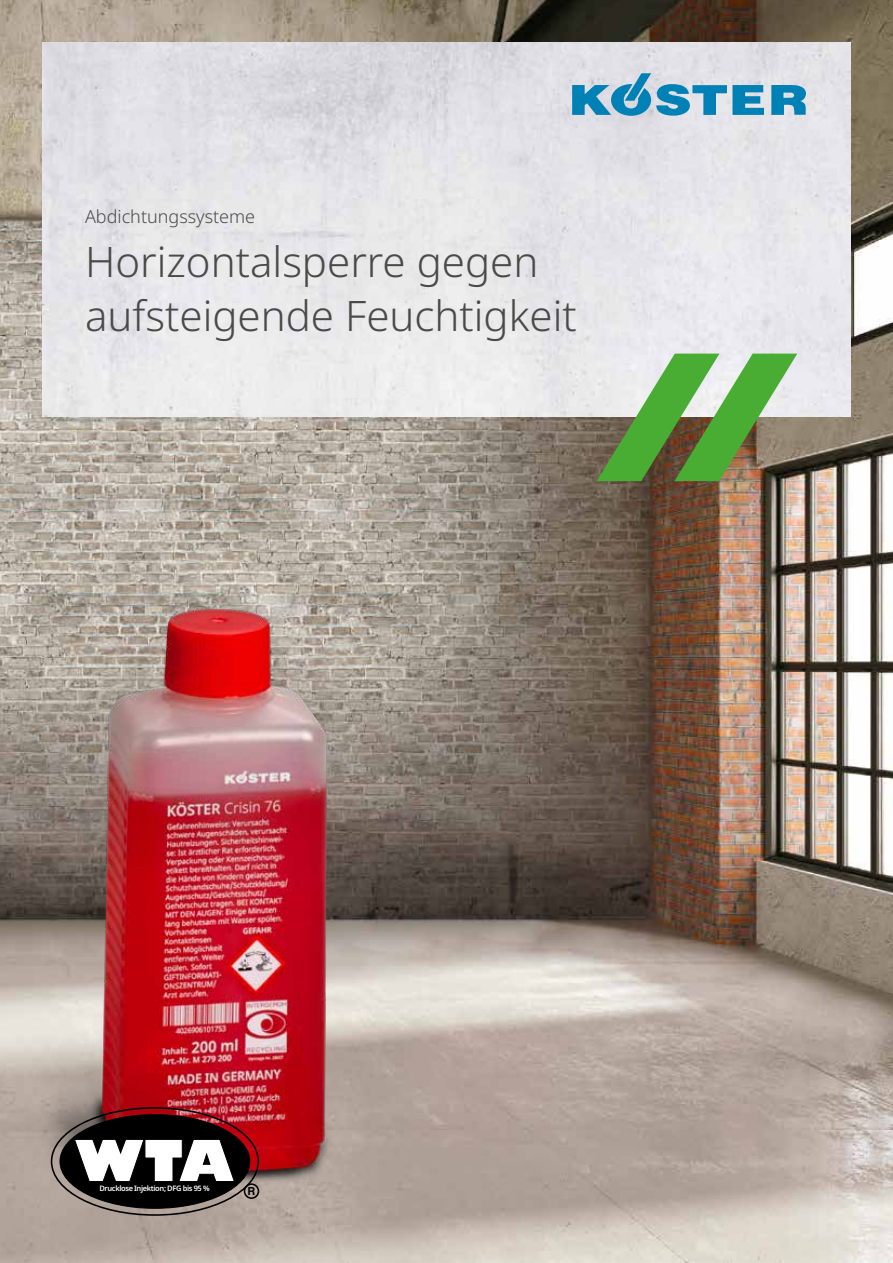
<style>
.page{position:relative;width:893px;height:1263px;background:#fff}
.page>*{position:absolute;margin:0;border:0;box-sizing:border-box;transform-origin:0 0}
.t1{font:300 42px/54px "Noto Sans";color:#4a4a49}
.t2{font:300 18px "Noto Sans";color:#4a4a49}
.t3{font:700 11.1px "Helvetica";color:#000}
.t4{font:700 9.45px "Helvetica";color:#fff}
.t5{font:600 7.5px "Noto Sans";letter-spacing:-.05em;color:#fff}
</style>
<div class="page">
<img style="left:0;top:0;width:893px;height:1263px">
<img style="left:10px;top:580px;width:449px;height:649px">
<img style="left:43px;top:43px;width:807px;height:374px">
<svg style="left:597px;top:354px;width:200px;height:127px;background:#82a86d"></svg>
<svg style="left:572px;top:73px;width:236px;height:68px;background:#a0c5d8"></svg>
<div style="left:60px;top:1114px;width:190px;height:94px;background:#000;border-radius:50%"></div>
<svg style="left:74px;top:1139px;width:160px;height:42px"></svg>
<div style="left:244px;top:1183px;width:15px;height:16px;border:2px solid #000;border-radius:50%"></div>
<p class="t2" style="left:85px;top:204px;width:172px">Abdichtungssysteme</p>
<p class="t1" style="left:85px;top:236px;width:493px">Horizontalsperre gegen aufsteigende Feuchtigkeit</p>
<p class="t4" style="left:92px;top:1181px;width:125px">Druckinjektion; DFG ≤ 95 %</p>
<p class="t5" style="left:99px;top:1183px;width:112px">Drucklose Injektion; DFG bis 95 %</p>
<p class="t3" style="left:247px;top:1182px;width:9px">R</p>
</div>
